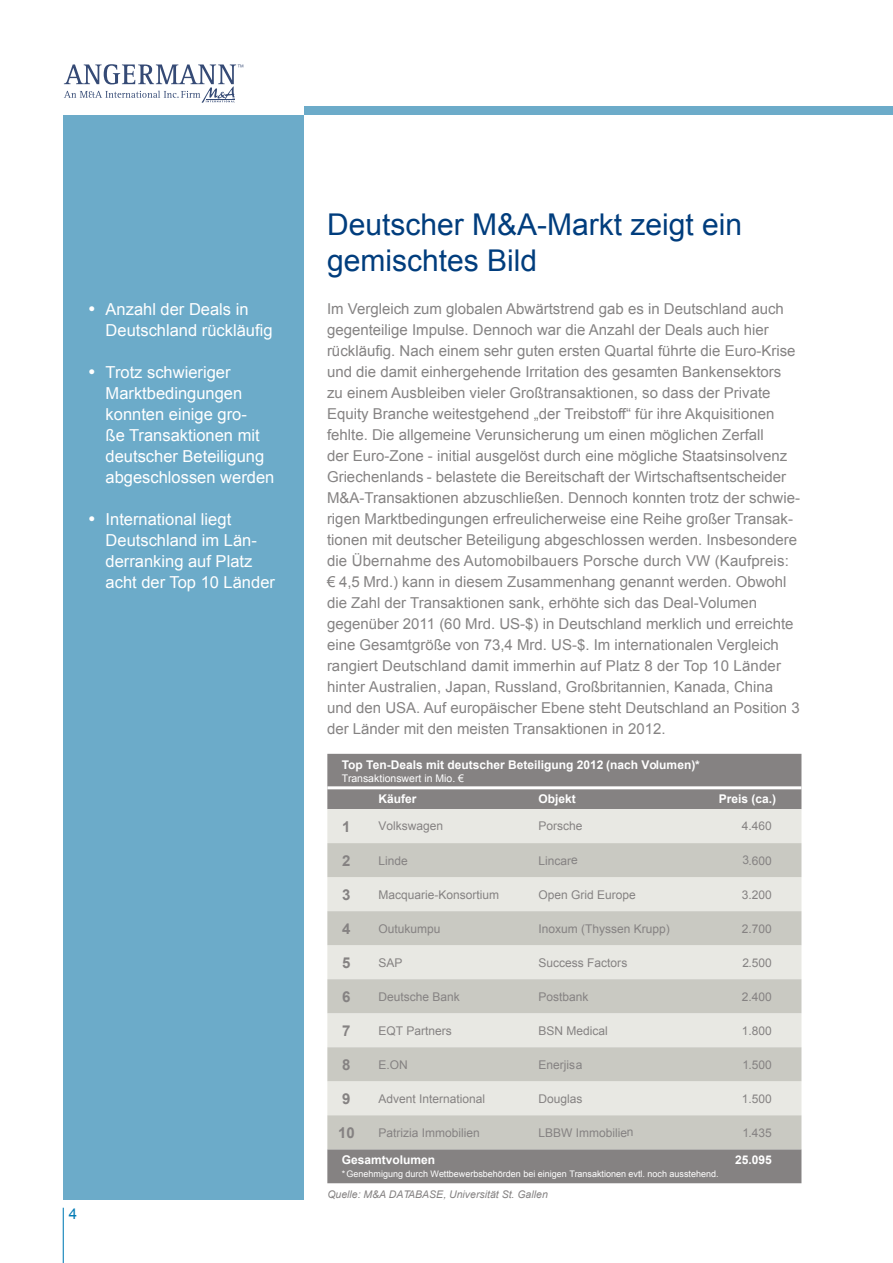
<style>
.page{position:relative;width:893px;height:1263px;background:#fff}
.page>*{position:absolute;margin:0;border:0;box-sizing:border-box;transform-origin:0 0}
.t1{font:30px/36px "Arial";color:#003d7d}
.t2{font:16.5px/21px "Arial";color:#fff}
.t3{font:15px/21px "Arial";color:#858383}
.t4{font:700 15px "Arial";color:#858282}
.t5{font:900 15px "Arial";color:#fff}
.t6{font:15px "Arial";color:#007ab5}
.t7{font:12px "Arial";color:#858282}
.t8{font:700 12px "Arial";color:#fff}
.t9{font:italic 10.5px "Arial";color:#858282}
.t10{font:10.5px "Arial";color:#fff}
.t11{font:9px "Arial";color:#fff}
.s1{color:#858383}
</style>
<div class="page">
<div style="left:64px;top:115px;width:240px;height:1084px;background:#6cabc9"></div>
<svg style="left:64px;top:64px;width:179px;height:39px"></svg>
<div style="left:304px;top:106px;width:589px;height:9px;background:#6cabc9"></div>
<hr style="left:63px;top:1208px;width:1px;height:55px;background:#007ab5">
<div style="left:327px;top:754px;width:474px;height:429px;background:#858282"></div>
<div style="left:327px;top:809px;width:474px;height:102px;background:#e8e8e3"></div>
<div style="left:327px;top:843px;width:474px;height:34px;background:#c9c9c2"></div>
<svg style="left:327px;top:911px;width:474px;height:238px;background:#d6d6d0"></svg>
<hr style="left:327px;top:786px;width:39px;height:3px;background:#fff">
<hr style="left:366px;top:786px;width:160px;height:3px;background:#fff">
<hr style="left:526px;top:786px;width:168px;height:3px;background:#fff">
<hr style="left:694px;top:786px;width:107px;height:3px;background:#fff">
<p class="t5" style="left:88px;top:298px;width:9px">•</p>
<p class="t5" style="left:88px;top:361px;width:9px">•</p>
<p class="t5" style="left:88px;top:508px;width:9px">•</p>
<p class="t2" style="left:106px;top:299px;width:168px">Anzahl der Deals in<br>Deutschland rückläufig</p>
<p class="t2" style="left:106px;top:362px;width:170px">Trotz schwieriger<br>Marktbedingungen konnten einige gro-<br>ße Transaktionen mit deutscher Beteiligung abgeschlossen werden</p>
<p class="t2" style="left:106px;top:509px;width:171px">International liegt<br>Deutschland im Län&shy;derranking auf Platz acht der Top 10 Länder</p>
<p class="t6" style="left:69px;top:1203px;width:10px">4</p>
<h1 class="t1" style="left:327px;top:207px;width:417px">Deutscher M&amp;A-Markt zeigt ein gemischtes Bild</h1>
<p class="t3" style="left:327px;top:298px;width:475px">Im Vergleich zum globalen Abwärtstrend gab es in Deutschland auch gegenteilige Impulse. Dennoch war die Anzahl der Deals auch hier rückläufig. Nach einem sehr guten ersten Quartal führte die Euro-Krise und die damit einhergehende Irritation des gesamten Bankensektors zu einem Ausbleiben vieler Großtransaktionen, so dass der Private Equity Branche weitestgehend „der Treibstoff“ für ihre Akquisitionen fehlte. Die allgemeine Verunsicherung um einen möglichen Zerfall<br>der Euro-Zone - initial ausgelöst durch eine mögliche Staatsinsolvenz Griechenlands - belastete die Bereitschaft der Wirtschaftsentscheider M&amp;A-Transaktionen abzuschließen. Dennoch konnten trotz der schwie&shy;rigen Marktbedingungen erfreulicherweise eine Reihe großer Transak&shy;tionen mit deutscher Beteiligung abgeschlossen werden. Insbesondere die Übernahme des Automobilbauers Porsche durch VW (Kaufpreis: € 4,5 Mrd.) kann in diesem Zusammenhang genannt werden. Obwohl die Zahl der Transaktionen sank, erhöhte sich das Deal-Volumen gegenüber 2011 (60 Mrd. US-$) in Deutschland merklich und erreichte eine Gesamtgröße von 73,4 Mrd. US-$. Im internationalen Vergleich rangiert Deutschland damit immerhin auf Platz 8 der Top 10 Länder hinter Australien, Japan, Russland, Großbritannien, Kanada, China und den USA. Auf europäischer Ebene steht Deutschland an Position 3 der Länder mit den meisten Transaktionen in 2012.</p>
<p class="t8" style="left:342px;top:757px;width:360px">Top Ten-Deals mit deutscher Beteiligung 2012 (nach Volumen)*</p>
<p class="t10" style="left:342px;top:771px;width:124px">Transaktionswert in Mio. €</p>
<p class="t8" style="left:378px;top:791px;width:40px">Käufer</p>
<p class="t8" style="left:539px;top:791px;width:39px">Objekt</p>
<p class="t8" style="left:719px;top:791px;width:59px">Preis (ca.)</p>
<p class="t4" style="left:342px;top:816px;width:10px">1</p>
<p class="t7" style="left:378px;top:818px;width:66px">Volkswagen</p>
<p class="t7" style="left:539px;top:818px;width:46px">Porsche</p>
<p class="t7" style="left:742px;top:818px;width:32px">4.460</p>
<p class="t4" style="left:342px;top:850px;width:10px">2</p>
<p class="t7" style="left:378px;top:852px;width:31px">Linde</p>
<p class="t7" style="left:539px;top:852px;width:41px">Lincar<span class="s1">e</span></p>
<p class="t7" style="left:742px;top:852px;width:31px"><span class="s1">3</span>.600</p>
<p class="t4" style="left:342px;top:884px;width:10px">3</p>
<p class="t7" style="left:378px;top:886px;width:122px">Macquarie-Konsortium</p>
<p class="t7" style="left:539px;top:886px;width:99px">Open Grid Europe</p>
<p class="t7" style="left:742px;top:886px;width:32px">3.200</p>
<p class="t4" style="left:342px;top:918px;width:10px">4</p>
<p class="t7" style="left:378px;top:920px;width:64px">Outukumpu</p>
<p class="t7" style="left:539px;top:920px;width:133px">Inoxum (Thyssen Krupp)</p>
<p class="t7" style="left:742px;top:920px;width:32px">2.700</p>
<p class="t4" style="left:342px;top:952px;width:10px">5</p>
<p class="t7" style="left:378px;top:954px;width:26px">SAP</p>
<p class="t7" style="left:539px;top:954px;width:91px">Success Factor<span class="s1">s</span></p>
<p class="t7" style="left:742px;top:954px;width:31px"><span class="s1">2</span>.500</p>
<p class="t4" style="left:342px;top:986px;width:10px">6</p>
<p class="t7" style="left:378px;top:988px;width:83px">Deutsche Bank</p>
<p class="t7" style="left:539px;top:988px;width:52px">Postbank</p>
<p class="t7" style="left:742px;top:988px;width:32px">2.400</p>
<p class="t4" style="left:342px;top:1020px;width:10px">7</p>
<p class="t7" style="left:378px;top:1022px;width:75px">EQT Partners</p>
<p class="t7" style="left:539px;top:1022px;width:71px">BSN Medical</p>
<p class="t7" style="left:742px;top:1022px;width:32px">1.800</p>
<p class="t4" style="left:342px;top:1054px;width:10px">8</p>
<p class="t7" style="left:378px;top:1056px;width:31px">E.ON</p>
<p class="t7" style="left:539px;top:1056px;width:45px">Enerjis<span class="s1">a</span></p>
<p class="t7" style="left:742px;top:1056px;width:31px"><span class="s1">1</span>.500</p>
<p class="t4" style="left:342px;top:1088px;width:10px">9</p>
<p class="t7" style="left:378px;top:1090px;width:108px">Advent International</p>
<p class="t7" style="left:539px;top:1090px;width:46px">Douglas</p>
<p class="t7" style="left:742px;top:1090px;width:32px">1.500</p>
<p class="t4" style="left:338px;top:1122px;width:18px">10</p>
<p class="t7" style="left:378px;top:1124px;width:103px">Patrizia Immobilien</p>
<p class="t7" style="left:539px;top:1124px;width:97px">LBBW Immobilie<span class="s1">n</span></p>
<p class="t7" style="left:742px;top:1124px;width:31px"><span class="s1">1</span>.435</p>
<p class="t8" style="left:342px;top:1152px;width:95px">Gesamtvolumen</p>
<p class="t8" style="left:735px;top:1152px;width:38px">25.095</p>
<p class="t11" style="left:342px;top:1168px;width:378px">*Genehmigung durch Wettbewerbsbehörden bei einigen Transaktionen evtl. noch ausstehend.</p>
<p class="t9" style="left:327px;top:1187px;width:222px">Quelle: M&amp;A DATABASE, Universität St. Gallen</p>
</div>
